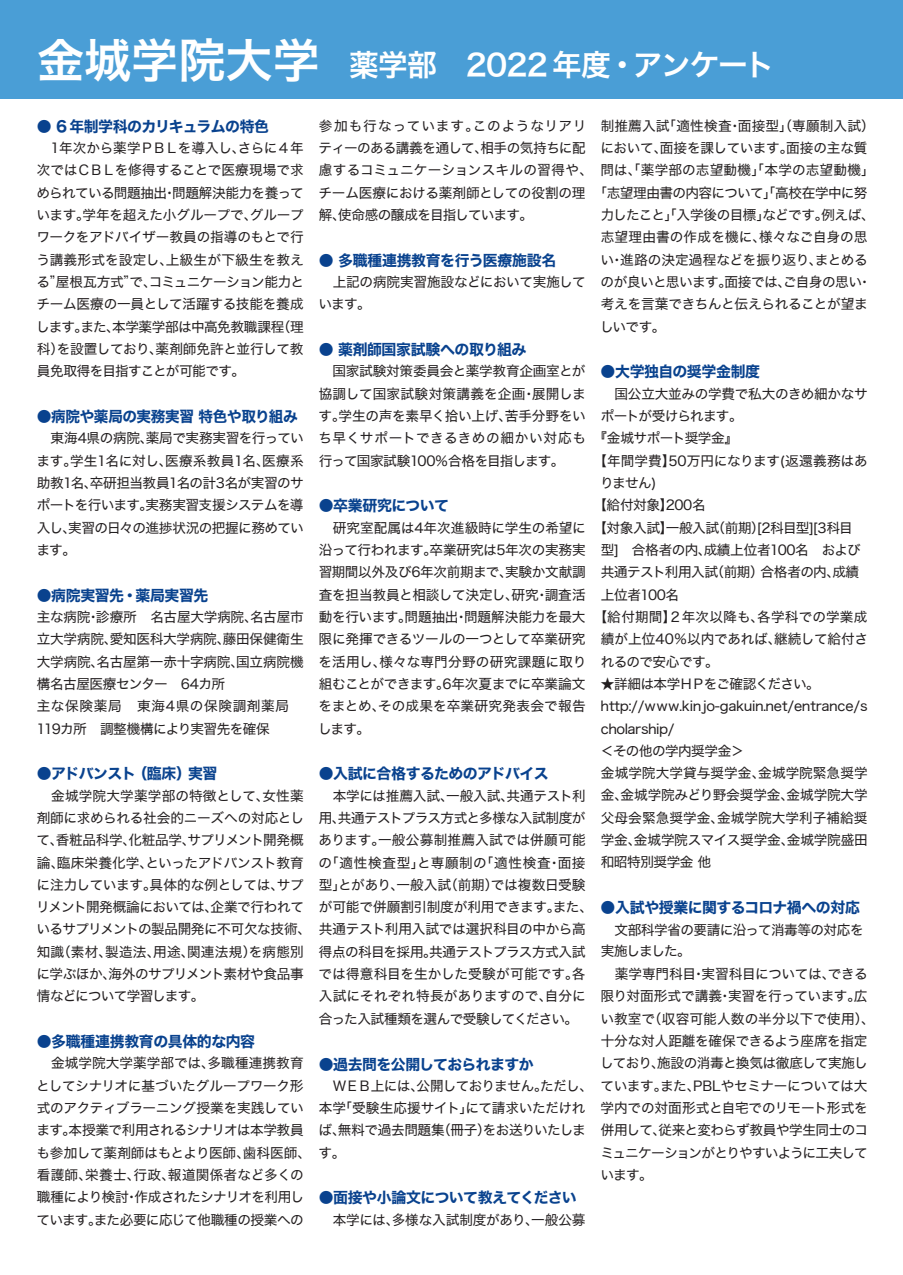
<style>
.page{position:relative;width:903px;height:1275px;background:#fff}
.page>*{position:absolute;margin:0;border:0;box-sizing:border-box;transform-origin:0 0}
.t1{font:29.75px "Hiragino Kaku W6 90 msp RKSJ H";letter-spacing:-.03em;color:#fff}
.t2{font:14.88px "Hiragino Kaku W7 90 msp RKSJ H";letter-spacing:-.03em;color:#09428e}
.t3{font:13.65px/22.4px "Hiragino Kaku W4 90 msp RKSJ H";letter-spacing:-.025em;color:#231f20}
.t4{font:13.65px "Hiragino Kaku W4 90 msp RKSJ H";letter-spacing:.015em;color:#231f20}
.t5{font:13.65px "Hiragino Kaku W4 90 msp RKSJ H";letter-spacing:-.045em;color:#231f20}
.t6{font:13.65px "Hiragino Kaku W4 90 msp RKSJ H";letter-spacing:-.005em;color:#231f20}
.t7{font:13.65px "Hiragino Kaku W4 90 msp RKSJ H";letter-spacing:.005em;color:#231f20}
.t8{font:13.65px "Hiragino Kaku W4 90 msp RKSJ H";letter-spacing:-.06em;color:#231f20}
.s1{font-size:47.07px}
</style>
<div class="page">
<div style="left:0;top:0;width:903px;height:99px;background:#4a9ed6"></div>
<h1 class="t1" style="left:37px;top:50px;width:739px"><span class="s1">金城学院大学</span> 薬学部　2022 年度・アンケート</h1>
<p class="t2" style="left:37px;top:119px;width:234px">● 6 年制学科のカリキュラムの特色</p>
<p class="t3" style="left:36px;top:137px;width:270px;text-align:justify">　1年次から薬学ＰＢＬを導入し、さらに４年次ではＣＢＬを修得することで医療現場で求められている問題抽出・問題解決能力を養っています。学年を超えた小グループで、グループワークをアドバイザー教員の指導のもとで行う講義形式を設定し、上級生が下級生を教える”屋根瓦方式”で、コミュニケーション能力とチーム医療の一員として活躍する技能を養成します。また、本学薬学部は中高免教職課程（理科）を設置しており、薬剤師免許と並行して教員免取得を目指すことが可能です。</p>
<p class="t2" style="left:37px;top:409px;width:262px">●病院や薬局の実務実習 特色や取り組み</p>
<p class="t3" style="left:36px;top:427px;width:269px;text-align:justify">　東海4県の病院、薬局で実務実習を行っています。学生1名に対し、医療系教員1名、医療系助教1名、卒研担当教員1名の計3名が実習のサポートを行います。実務実習支援システムを導入し、実習の日々の進捗状況の把握に務めています。</p>
<p class="t2" style="left:37px;top:588px;width:173px">●病院実習先・薬局実習先</p>
<p class="t3" style="left:36px;top:606px;width:269px">主な病院・診療所　名古屋大学病院、名古屋市立大学病院、愛知医科大学病院、藤田保健衛生大学病院、名古屋第一赤十字病院、国立病院機構名古屋医療センター　64カ所<br>主な保険薬局　東海4県の保険調剤薬局　<br>119カ所　調整機構により実習先を確保</p>
<p class="t2" style="left:37px;top:766px;width:182px">●アドバンスト（臨床）実習</p>
<p class="t3" style="left:36px;top:785px;width:276px">　金城学院大学薬学部の特徴として、女性薬剤師に求められる社会的ニーズへの対応として、香粧品科学、化粧品学、サプリメント開発概論、臨床栄養化学、といったアドバンスト教育に注力しています。具体的な例としては、サプリメント開発概論においては、企業で行われているサプリメントの製品開発に不可欠な技術、知識（素材、製造法、用途、関連法規）を病態別に学ぶほか、海外のサプリメント素材や食品事情などについて学習します。</p>
<p class="t2" style="left:37px;top:1034px;width:220px">●多職種連携教育の具体的な内容</p>
<p class="t3" style="left:36px;top:1053px;width:276px">　金城学院大学薬学部では、多職種連携教育としてシナリオに基づいたグループワーク形式のアクティブラーニング授業を実践しています。本授業で利用されるシナリオは本学教員も参加して薬剤師はもとより医師、歯科医師、看護師、栄養士、行政、報道関係者など多くの職種により検討・作成されたシナリオを利用しています。また必要に応じて他職種の授業への</p>
<p class="t3" style="left:319px;top:115px;width:276px">参加も行なっています。このようなリアリティーのある講義を通して、相手の気持ちに配慮するコミュニケーションスキルの習得や、チーム医療における薬剤師としての役割の理解、使命感の醸成を目指しています。</p>
<p class="t2" style="left:319px;top:253px;width:239px">● 多職種連携教育を行う医療施設名</p>
<p class="t3" style="left:318px;top:271px;width:269px">　上記の病院実習施設などにおいて実施しています。</p>
<p class="t2" style="left:319px;top:342px;width:209px">● 薬剤師国家試験への取り組み</p>
<p class="t3" style="left:318px;top:361px;width:269px;text-align:justify">　国家試験対策委員会と薬学教育企画室とが協調して国家試験対策講義を企画・展開します。学生の声を素早く拾い上げ、苦手分野をいち早くサポートできるきめの細かい対応も行って国家試験100％合格を目指します。</p>
<p class="t2" style="left:319px;top:498px;width:132px">●卒業研究について</p>
<p class="t3" style="left:318px;top:517px;width:270px;text-align:justify">　研究室配属は4年次進級時に学生の希望に沿って行われます。卒業研究は5年次の実務実習期間以外及び6年次前期まで、実験か文献調査を担当教員と相談して決定し、研究・調査活動を行います。問題抽出・問題解決能力を最大限に発揮できるツールの一つとして卒業研究を活用し、様々な専門分野の研究課題に取り組むことができます。6年次夏までに卒業論文をまとめ、その成果を卒業研究発表会で報告します。</p>
<p class="t2" style="left:319px;top:766px;width:231px">●入試に合格するためのアドバイス</p>
<p class="t3" style="left:319px;top:785px;width:276px">　本学には推薦入試、一般入試、共通テスト利用、共通テストプラス方式と多様な入試制度があります。一般公募制推薦入試では併願可能の「適性検査型」と専願制の「適性検査・面接型」とがあり、一般入試（前期）では複数日受験が可能で併願割引制度が利用できます。また、共通テスト利用入試では選択科目の中から高得点の科目を採用。共通テストプラス方式入試では得意科目を生かした受験が可能です。各入試にそれぞれ特長がありますので、自分に合った入試種類を選んで受験してください。</p>
<p class="t2" style="left:319px;top:1056px;width:216px">●過去問を公開しておられますか</p>
<p class="t3" style="left:318px;top:1075px;width:276px">　ＷＥＢ上には、公開しておりません。ただし、本学「受験生応援サイト」にて請求いただければ、無料で過去問題集（冊子）をお送りいたします。</p>
<p class="t2" style="left:319px;top:1190px;width:260px">●面接や小論文について教えてください</p>
<p class="t3" style="left:319px;top:1209px;width:268px">　本学には、多様な入試制度があり、一般公募</p>
<p class="t4" style="left:601px;top:119px;width:276px">制推薦入試「適性検査・面接型」（専願制入試）</p>
<p class="t3" style="left:600px;top:137px;width:269px">において、面接を課しています。面接の主な質</p>
<p class="t4" style="left:600px;top:163px;width:276px">問は、「薬学部の志望動機」「本学の志望動機」</p>
<p class="t5" style="left:593px;top:186px;width:276px">「志望理由書の内容について」「高校在学中に努</p>
<p class="t3" style="left:601px;top:204px;width:276px">力したこと」「入学後の目標」などです。例えば、</p>
<p class="t7" style="left:601px;top:230px;width:268px">志望理由書の作成を機に、様々なご自身の思</p>
<p class="t3" style="left:600px;top:249px;width:269px">い・進路の決定過程などを振り返り、まとめる</p>
<p class="t3" style="left:600px;top:271px;width:272px">のが良いと思います。面接では、ご自身の思い・</p>
<p class="t3" style="left:601px;top:294px;width:269px">考えを言葉できちんと伝えられることが望ま</p>
<p class="t3" style="left:600px;top:316px;width:67px">しいです。</p>
<p class="t2" style="left:601px;top:364px;width:176px">●大学独自の奨学金制度　</p>
<p class="t3" style="left:601px;top:383px;width:268px">　国公立大並みの学費で私大のきめ細かなサ</p>
<p class="t8" style="left:601px;top:409px;width:144px">ポートが受けられます。</p>
<p class="t3" style="left:594px;top:427px;width:146px">『金城サポート奨学金』</p>
<p class="t6" style="left:593px;top:454px;width:276px">【年間学費】50万円になります(返還義務はあ</p>
<p class="t3" style="left:600px;top:472px;width:58px">りません)</p>
<p class="t3" style="left:593px;top:494px;width:114px">【給付対象】200名</p>
<p class="t3" style="left:593px;top:517px;width:261px">【対象入試】一般入試（前期）[2科目型][3科目</p>
<p class="t3" style="left:601px;top:539px;width:262px">型]　合格者の内、成績上位者100名　および</p>
<p class="t3" style="left:601px;top:561px;width:260px">共通テスト利用入試（前期）合格者の内、成績</p>
<p class="t3" style="left:601px;top:584px;width:80px">上位者100名</p>
<p class="t4" style="left:593px;top:610px;width:276px">【給付期間】２年次以降も、各学科での学業成</p>
<p class="t3" style="left:601px;top:628px;width:269px">績が上位40％以内であれば、継続して給付さ</p>
<p class="t3" style="left:601px;top:651px;width:120px">れるので安心です。</p>
<p class="t3" style="left:600px;top:673px;width:269px">★詳細は本学ＨＰをご確認ください。http://www.kinjo-gakuin.net/entrance/s cholarship/<br>＜その他の学内奨学金＞<br>金城学院大学貸与奨学金、金城学院緊急奨学金、金城学院みどり野会奨学金、金城学院大学父母会緊急奨学金、金城学院大学利子補給奨学金、金城学院スマイス奨学金、金城学院盛田和昭特別奨学金 他</p>
<p class="t2" style="left:601px;top:900px;width:261px">●入試や授業に関するコロナ禍への対応</p>
<p class="t3" style="left:600px;top:919px;width:276px">　文部科学省の要請に沿って消毒等の対応を実施しました。<br>　薬学専門科目・実習科目については、できる限り対面形式で講義・実習を行っています。広い教室で（収容可能人数の半分以下で使用）、十分な対人距離を確保できるよう座席を指定しており、施設の消毒と換気は徹底して実施しています。また、PBLやセミナーについては大学内での対面形式と自宅でのリモート形式を併用して、従来と変わらず教員や学生同士のコミュニケーションがとりやすいように工夫しています。</p>
</div>
